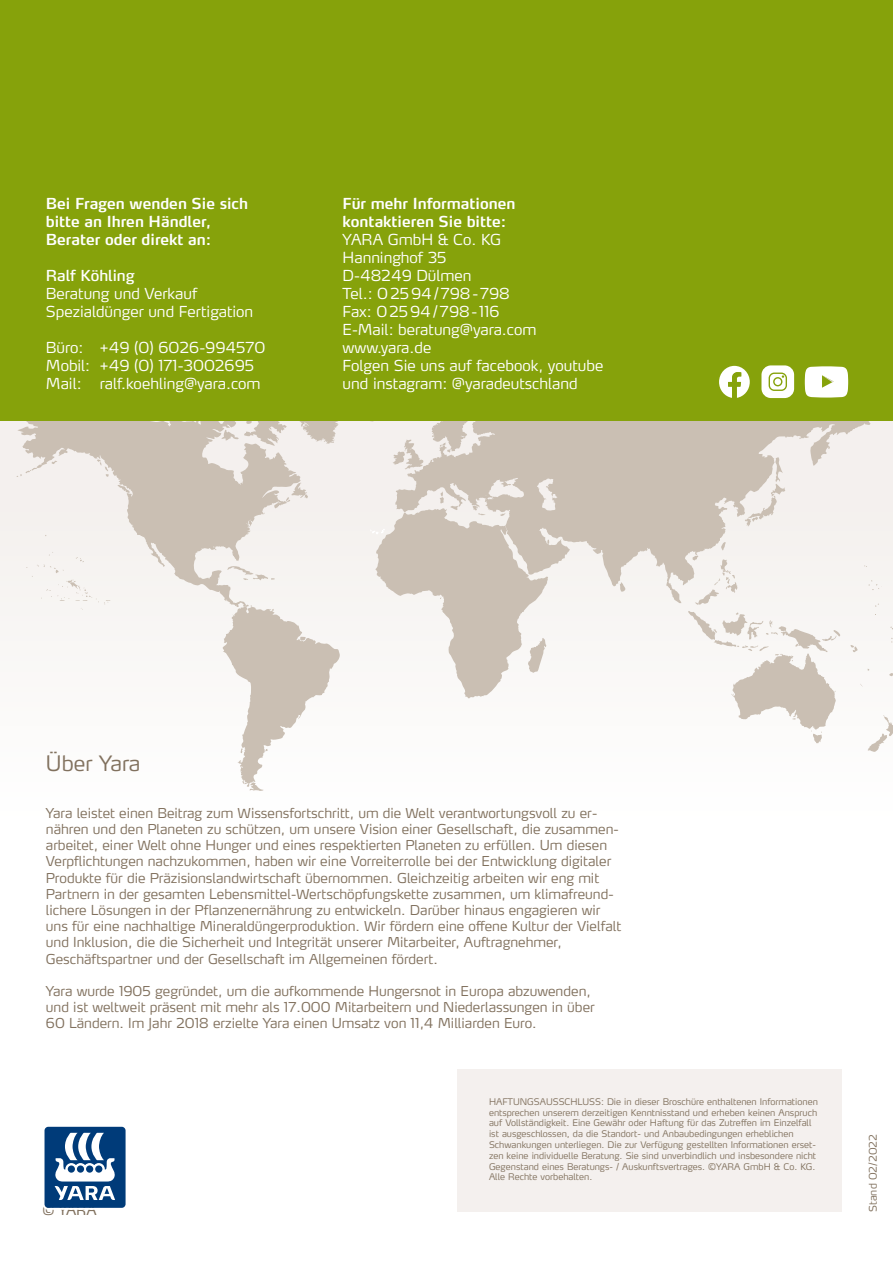
<style>
.page{position:relative;width:893px;height:1263px;background:#fff}
.page>*{position:absolute;margin:0;border:0;box-sizing:border-box;transform-origin:0 0}
.t1{font:300 21px "Yara Max LF";color:#81715e}
.t2{font:300 15px/18px "Yara Max LF";color:#fff}
.t3{font:600 15px/18px "Yara Max LF";color:#fff}
.t4{font:15px "Yara Max LF";color:#fff}
.t5{font:300 13.5px/16.2px "Yara Max LF";color:#81715e}
.t6{font:13.5px "Max OT";color:#81715e}
.t7{font:300 10.5px "Yara Max LF";color:#81715e}
.t8{font:300 9px/10.8px "Yara Max LF";color:#81715e}
</style>
<div class="page">
<svg style="left:17px;top:421px;width:876px;height:370px;fill:#f6f3f1"></svg>
<svg style="left:868px;top:580px;width:14px;height:10px"></svg>
<svg style="left:875px;top:604px;width:4px;height:3px"></svg>
<svg style="left:829px;top:630px;width:11px;height:11px"></svg>
<svg style="left:850px;top:645px;width:7px;height:7px"></svg>
<svg style="left:889px;top:673px;width:4px;height:3px"></svg>
<svg style="left:860px;top:683px;width:3px;height:4px"></svg>
<svg style="left:371px;top:529px;width:14px;height:5px"></svg>
<div style="left:26px;top:552px;width:84px;height:58px;background:#f6f4f1"></div>
<div style="left:457px;top:1070px;width:385px;height:142px;background:#f4f0ee"></div>
<svg style="left:44px;top:1126px;width:82px;height:82px"></svg>
<div style="left:0;top:0;width:893px;height:421px;background:#86a20b"></div>
<svg style="left:719px;top:366px;width:31px;height:32px"></svg>
<div style="left:761px;top:365px;width:33px;height:33px;background:#fff;border-radius:9px"></div>
<svg style="left:769px;top:372px;width:18px;height:19px"></svg>
<svg style="left:805px;top:366px;width:43px;height:32px"></svg>
<p class="t3" style="left:46px;top:194px;width:204px">Bei Fragen wenden Sie sich bitte an Ihren Händler,<br>Berater oder direkt an:</p>
<p class="t3" style="left:343px;top:194px;width:174px">Für mehr Informationen kontaktieren Sie bitte:</p>
<p class="t2" style="left:343px;top:230px;width:262px">YARA GmbH &amp; Co. KG<br>Hanninghof 35<br>D-48249 Dülmen<br>Tel.: 02594/798-798<br>Fax: 02594/798-116<br>E-Mail: beratung@yara.com www.yara.de<br>Folgen Sie uns auf facebook, youtube und instagram: @yaradeutschland</p>
<p class="t4" style="left:46px;top:266px;width:90px">Ralf Köhling</p>
<p class="t2" style="left:46px;top:285px;width:209px">Beratung und Verkauf<br>Spezialdünger und Fertigation</p>
<p class="t2" style="left:46px;top:339px;width:221px">Büro: +49 (0) 6026-994570<br>Mobil: +49 (0) 171-3002695<br>Mail: ralf.koehling@yara.com</p>
<h1 class="t1" style="left:46px;top:750px;width:96px">Über Yara</h1>
<p class="t5" style="left:46px;top:804px;width:577px">Yara leistet einen Beitrag zum Wissensfortschritt, um die Welt verantwortungsvoll zu er&shy;nähren und den Planeten zu schützen, um unsere Vision einer Gesellschaft, die zusammen&shy;arbeitet, einer Welt ohne Hunger und eines respektierten Planeten zu erfüllen. Um diesen Verpflichtungen nachzukommen, haben wir eine Vorreiterrolle bei der Entwicklung digitaler Produkte für die Präzisionslandwirtschaft übernommen. Gleichzeitig arbeiten wir eng mit Partnern in der gesamten Lebensmittel-Wertschöpfungskette zusammen, um klimafreund&shy;lichere Lösungen in der Pflanzenernährung zu entwickeln. Darüber hinaus engagieren wir uns für eine nachhaltige Mineraldüngerproduktion. Wir fördern eine offene Kultur der Vielfalt und Inklusion, die die Sicherheit und Integrität unserer Mitarbeiter, Auftragnehmer, Geschäftspartner und der Gesellschaft im Allgemeinen fördert.</p>
<p class="t5" style="left:46px;top:982px;width:550px">Yara wurde 1905 gegründet, um die aufkommende Hungersnot in Europa abzuwenden, und ist weltweit präsent mit mehr als 17.000 Mitarbeitern und Niederlassungen in über<br>60 Ländern. Im Jahr 2018 erzielte Yara einen Umsatz von 11,4 Milliarden Euro.</p>
<p class="t6" style="left:43px;top:1201px;width:56px">© YARA</p>
<p class="t8" style="left:489px;top:1096px;width:330px">HAFTUNGSAUSSCHLUSS: Die in dieser Broschüre enthaltenen Informationen entsprechen unserem derzeitigen Kenntnisstand und erheben keinen Anspruch auf Vollständigkeit. Eine Gewähr oder Haftung für das Zutreffen im Einzelfall ist ausgeschlossen, da die Standort- und Anbaubedingungen erheblichen Schwankungen unterliegen. Die zur Verfügung gestellten Informationen erset&shy;zen keine individuelle Beratung. Sie sind unverbindlich und insbesondere nicht Gegenstand eines Beratungs- / Auskunftsvertrages. ©YARA GmbH &amp; Co. KG.<br>Alle Rechte vorbehalten.</p>
<p class="t7" style="left:866px;top:1212px;width:79px;rotate:-90deg">Stand 02/2022</p>
</div>
